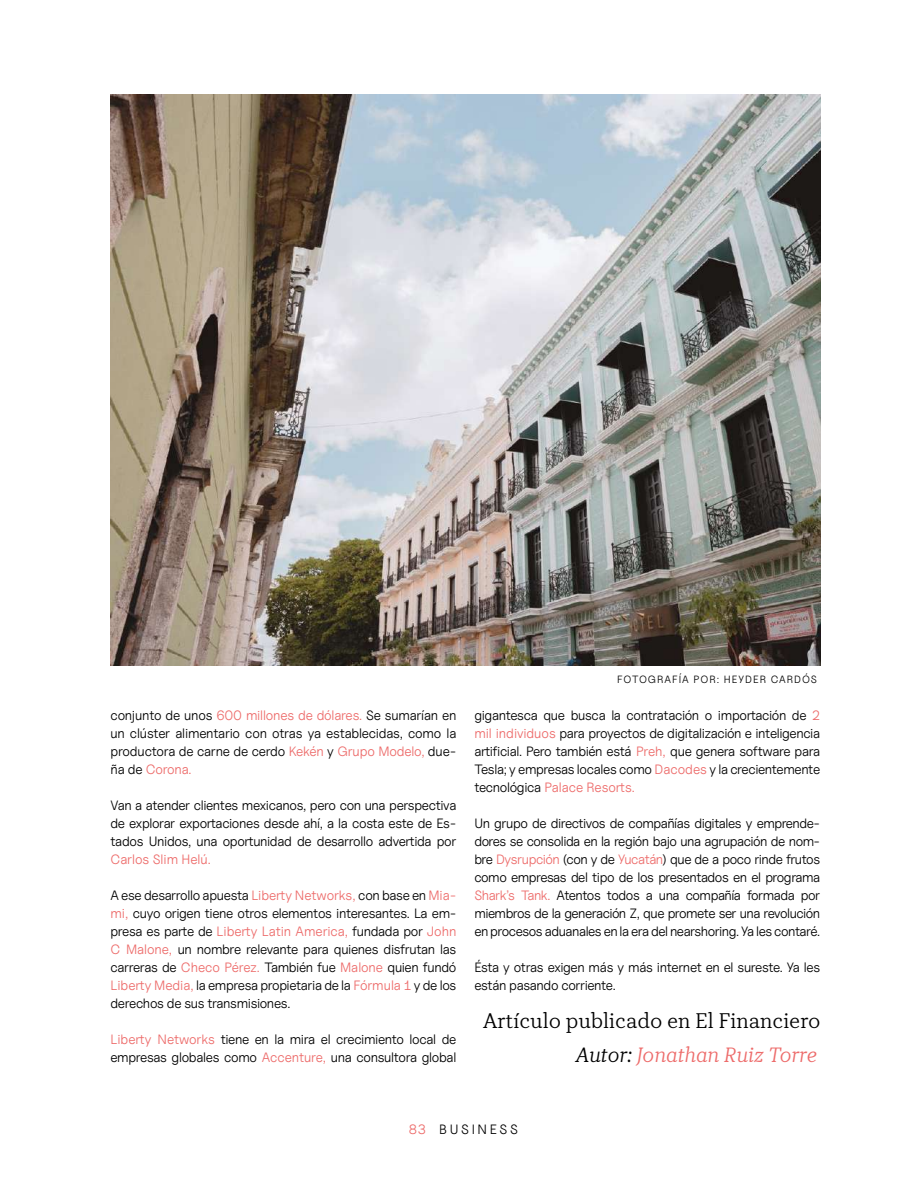
<style>
.page{position:relative;width:918px;height:1188px;background:#fff}
.page>*{position:absolute;margin:0;border:0;box-sizing:border-box;transform-origin:0 0}
.t1{font:300 21px "TT Tricks";color:#000}
.t2{font:italic 300 21px "TT Tricks";color:#ed6b6a}
.t3{font:13.5px/18px "Uncut Sans Book";letter-spacing:-.025em;color:#000;text-align:justify}
.t4{font:13.5px "Uncut Sans Book";letter-spacing:-.005em;color:#ed6b6a}
.t5{font:13.5px "Uncut Sans Book";letter-spacing:.19em;color:#000}
.t6{font:10.5px "Uncut Sans Book";letter-spacing:.09em;color:#000}
.s1{color:#ed6b6a}
.s2{color:#000}
</style>
<div class="page">
<img style="left:111px;top:94px;width:709px;height:572px">
<p class="t3" style="left:111px;top:706px;width:347px">conjunto de unos <span class="s1">600 millones de dólares.</span> Se sumarían en un clúster alimentario con otras ya establecidas, como la productora de carne de cerdo <span class="s1">Kekén</span> y <span class="s1">Grupo Modelo,</span> due&shy;ña de <span class="s1">Corona.</span></p>
<p class="t3" style="left:111px;top:796px;width:347px">Van a atender clientes mexicanos, pero con una perspectiva de explorar exportaciones desde ahí, a la costa este de Es&shy;tados Unidos, una oportunidad de desarrollo advertida por</p>
<p class="t4" style="left:111px;top:851px;width:102px">Carlos Slim Helú.</p>
<p class="t3" style="left:111px;top:886px;width:347px">A ese desarrollo apuesta <span class="s1">Liberty Networks,</span> con base en <span class="s1">Mia&shy;mi,</span> cuyo origen tiene otros elementos interesantes. La em&shy;presa es parte de <span class="s1">Liberty Latin America,</span> fundada por <span class="s1">John C Malone,</span> un nombre relevante para quienes disfrutan las carreras de <span class="s1">Checo Pérez.</span> También fue <span class="s1">Malone</span> quien fundó <span class="s1">Liberty Media,</span> la empresa propietaria de la <span class="s1">Fórmula 1</span> y de los derechos de sus transmisiones.</p>
<p class="t3" style="left:111px;top:1030px;width:347px"><span class="s1">Liberty Networks</span> tiene en la mira el crecimiento local de empresas globales como <span class="s1">Accenture,</span> una consultora global</p>
<p class="t6" style="left:617px;top:673px;width:201px">FOTOGRAFÍA POR: HEYDER CARDÓS</p>
<p class="t3" style="left:474px;top:706px;width:347px">gigantesca que busca la contratación o importación de <span class="s1">2 mil individuos</span> para proyectos de digitalización e inteligencia artificial. Pero también está <span class="s1">Preh,</span> que genera software para Tesla; y empresas locales como <span class="s1">Dacodes</span> y la crecientemente tecnológica <span class="s1">Palace Resorts.</span></p>
<p class="t3" style="left:474px;top:814px;width:347px">Un grupo de directivos de compañías digitales y emprende&shy;dores se consolida en la región bajo una agrupación de nom&shy;bre <span class="s1">Dysrupción</span> (con y de <span class="s1">Yucatán</span>) que de a poco rinde frutos como empresas del tipo de los presentados en el programa <span class="s1">Shark’s Tank.</span> Atentos todos a una compañía formada por miembros de la generación Z, que promete ser una revolución en procesos aduanales en la era del nearshoring. Ya les contaré.</p>
<p class="t3" style="left:474px;top:958px;width:347px">Ésta y otras exigen más y más internet en el sureste. Ya les están pasando corriente.</p>
<h1 class="t1" style="left:483px;top:1007px;width:339px">Artículo publicado en El Financiero</h1>
<h1 class="t2" style="left:576px;top:1042px;width:243px"><span class="s2">Autor:</span> Jonathan Ruiz Torre</h1>
<p class="t5" style="left:409px;top:1121px;width:111px"><span class="s1">83</span> BUSINESS</p>
</div>
